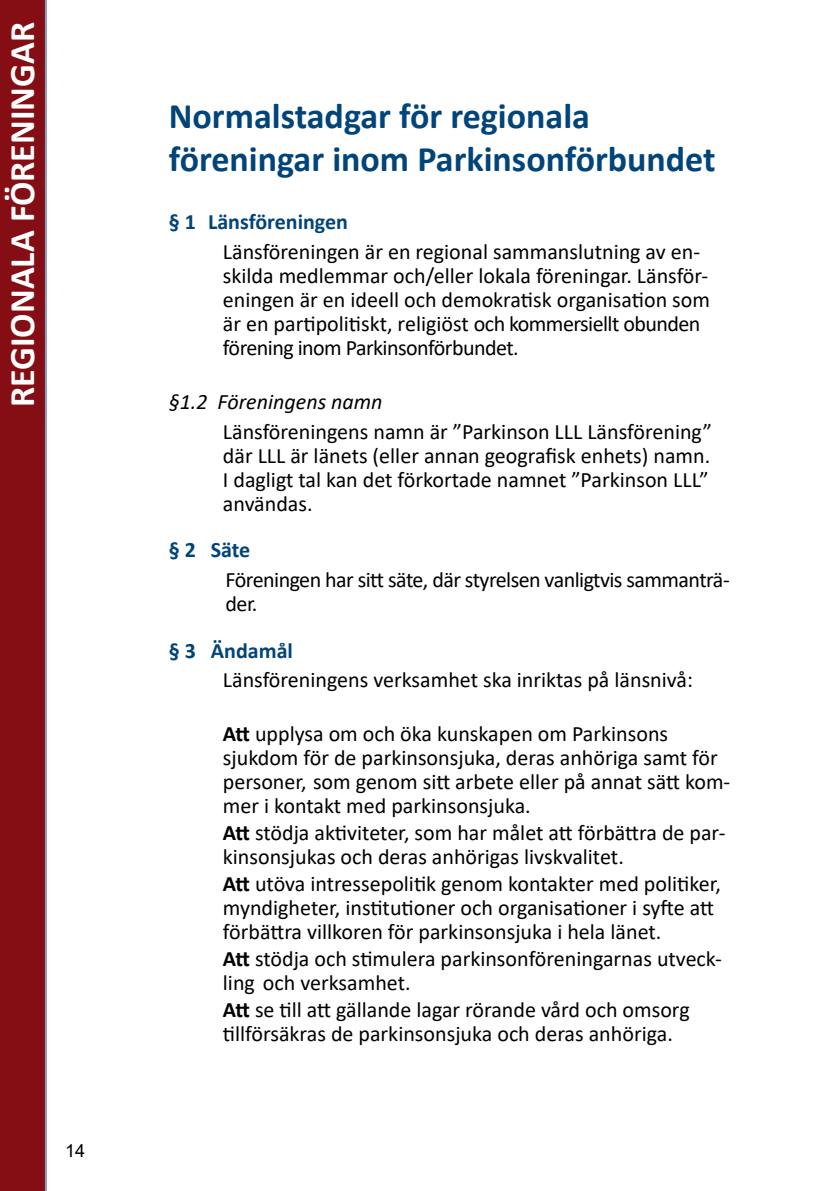
<style>
.page{position:relative;width:840px;height:1191px;background:#fff}
.page>*{position:absolute;margin:0;border:0;box-sizing:border-box;transform-origin:0 0}
.t1{font:700 36px/43.2px "Calibri";color:#00447a}
.t2{font:700 36px "Calibri";color:#fff}
.t3{font:22px/24px "Calibri";color:#000}
.t4{font:22px/24px "Calibri";letter-spacing:-.025em;color:#000}
.t5{font:700 22px "Calibri";color:#00447a}
.t6{font:italic 22px "Calibri";color:#000}
.t7{font:18px "Arial";color:#000}
.s1{font-weight:700}
</style>
<div class="page">
<div style="left:0;top:0;width:47px;height:1191px;background:#850e14"></div>
<div style="left:7px;top:14px;width:37px;height:393px;background:#850e14"></div>
<h1 class="t2" style="left:-3px;top:407px;width:387px;rotate:-90deg">REGIONALA FÖRENINGAR</h1>
<p class="t7" style="left:65px;top:1138px;width:22px">14</p>
<h1 class="t1" style="left:169px;top:94px;width:548px">Normalstadgar för regionala föreningar inom Parkinsonförbundet</h1>
<p class="t5" style="left:169px;top:206px;width:180px">§ 1 Länsföreningen</p>
<p class="t3" style="left:223px;top:239px;width:488px">Länsföreningen är en regional sammanslutning av en&shy;skilda medlemmar och/eller lokala föreningar. Länsför&shy;eningen är en ideell och demokratisk organisation som är en partipolitiskt, religiöst och kommersiellt obunden förening inom Parkinsonförbundet.</p>
<p class="t6" style="left:169px;top:386px;width:215px">§1.2 Föreningens namn</p>
<p class="t3" style="left:223px;top:418px;width:490px">Länsföreningens namn är ”Parkinson LLL Länsförening” där LLL är länets (eller annan geografisk enhets) namn.<br>I dagligt tal kan det förkortade namnet ”Parkinson LLL” användas.</p>
<p class="t5" style="left:169px;top:534px;width:83px">§ 2 Säte</p>
<p class="t4" style="left:225px;top:567px;width:505px">Föreningen har sitt säte, där styrelsen vanligtvis sammanträ&shy;der.</p>
<p class="t5" style="left:169px;top:635px;width:125px">§ 3 Ändamål</p>
<p class="t3" style="left:223px;top:667px;width:471px">Länsföreningens verksamhet ska inriktas på länsnivå:</p>
<p class="t3" style="left:223px;top:721px;width:508px"><span class="s1">Att</span> upplysa om och öka kunskapen om Parkinsons sjukdom för de parkinsonsjuka, deras anhöriga samt för personer, som genom sitt arbete eller på annat sätt kom&shy;mer i kontakt med parkinsonsjuka.</p>
<p class="t3" style="left:223px;top:820px;width:503px"><span class="s1">Att</span> stödja aktiviteter, som har målet att förbättra de par&shy;kinsonsjukas och deras anhörigas livskvalitet.</p>
<p class="t3" style="left:223px;top:871px;width:499px"><span class="s1">Att</span> utöva intressepolitik genom kontakter med politiker, myndigheter, institutioner och organisationer i syfte att förbättra villkoren för parkinsonsjuka i hela länet.</p>
<p class="t3" style="left:223px;top:945px;width:500px"><span class="s1">Att</span> stödja och stimulera parkinsonföreningarnas utveck&shy;ling och verksamhet.</p>
<p class="t3" style="left:223px;top:996px;width:468px"><span class="s1">Att</span> se till att gällande lagar rörande vård och omsorg tillförsäkras de parkinsonsjuka och deras anhöriga.</p>
</div>
